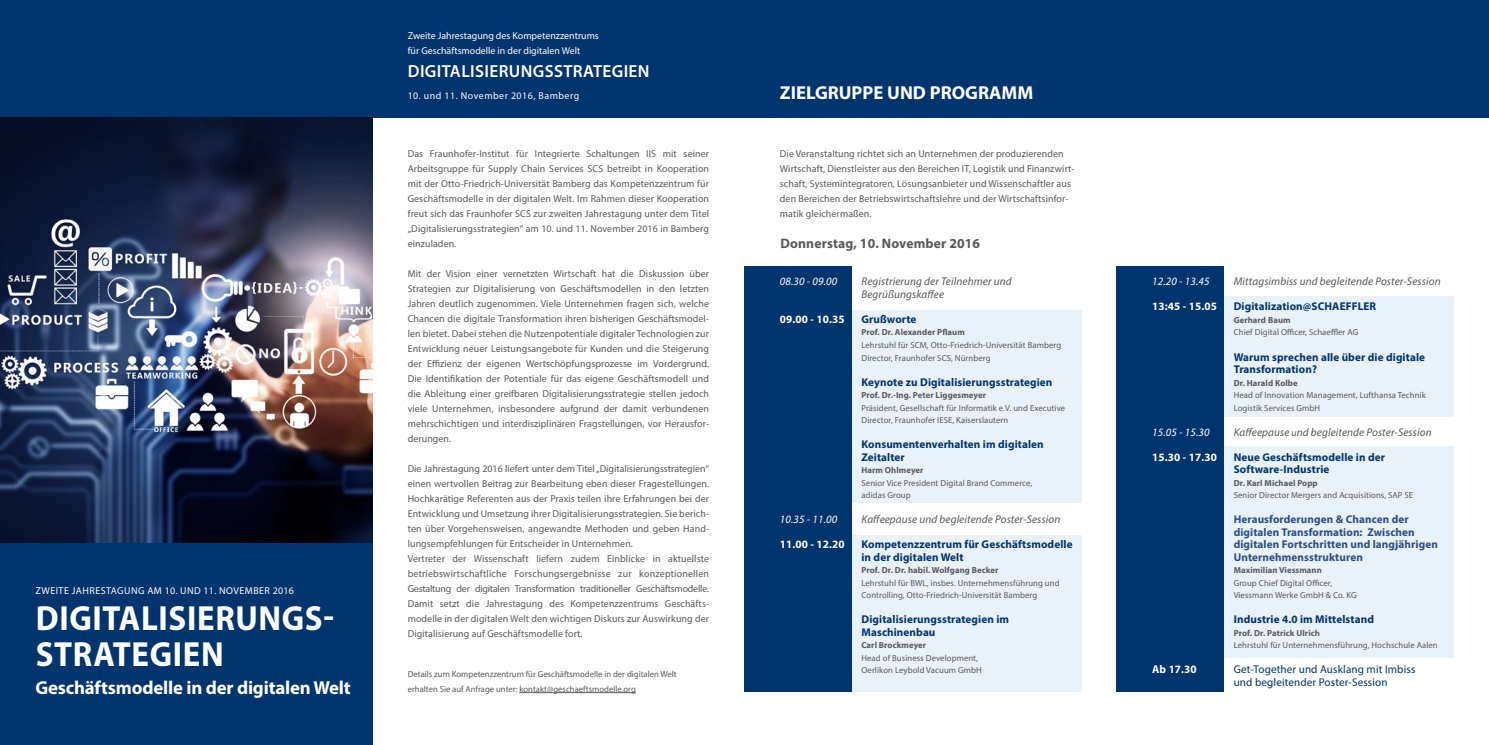
<style>
.page{position:relative;width:1489px;height:745px;background:#fff}
.page>*{position:absolute;margin:0;border:0;box-sizing:border-box;transform-origin:0 0}
.t1{font:700 35px/36.2px "Myriad Pro";letter-spacing:.02em;color:#fff;scale:.94 1}
.t2{font:700 18.75px "Myriad Pro";letter-spacing:-.01em;color:#fff}
.t3{font:600 17.5px "Myriad Pro";letter-spacing:.02em;color:#fff}
.t4{font:700 13.75px "Myriad Pro";letter-spacing:.01em;color:#58595b}
.t5{font:700 11.25px/12.5px "Myriad Pro";letter-spacing:.01em;color:#00346d}
.t6{font:italic 11.25px/12.5px "Myriad Pro";letter-spacing:.01em;color:#58595b}
.t7{font:700 11.25px/12.5px "Myriad Pro";letter-spacing:.01em;color:#2a4d83}
.t8{font:11.25px/12.5px "Myriad Pro";letter-spacing:.01em;color:#00346d}
.t9{font:700 11.25px "Myriad Pro";letter-spacing:.01em;color:#fff}
.t10{font:italic 11.25px "Myriad Pro";letter-spacing:.01em;color:#fff}
.t11{font:10px/15px "Myriad Pro";letter-spacing:.01em;color:#58595b;text-align:justify}
.t12{font:10px/15px "Myriad Pro";color:#fff}
.t13{font:10px "Myriad Pro";letter-spacing:.045em;color:#fff}
.t14{font:10px "Myriad Pro";letter-spacing:.05em;color:#fff}
.t15{font:8.75px/12.5px "Myriad Pro";letter-spacing:.01em;color:#58595b}
.t16{font:700 8.75px "Myriad Pro";letter-spacing:.01em;color:#58595b}
.s1{font-size:10px}
</style>
<div class="page">
<div style="left:366px;top:0;width:1122px;height:117px;background:#00346d"></div>
<div style="left:0;top:0;width:372px;height:744px;background:#00346d"></div>
<img style="left:0;top:117px;width:372px;height:425px">
<hr style="left:519px;top:692px;width:117px;height:1px;background:#58595b">
<div style="left:744px;top:266px;width:107px;height:425px;background:#00346d"></div>
<div style="left:851px;top:310px;width:230px;height:192px;background:#e9f2f9"></div>
<div style="left:851px;top:534px;width:230px;height:157px;background:#e9f2f9"></div>
<div style="left:1116px;top:266px;width:107px;height:425px;background:#00346d"></div>
<div style="left:1223px;top:296px;width:230px;height:120px;background:#e9f2f9"></div>
<div style="left:1223px;top:446px;width:230px;height:211px;background:#e9f2f9"></div>
<p class="t13" style="left:36px;top:584px;width:260px">ZWEITE JAHRESTAGUNG AM 10. UND 11. NOVEMBER 2016</p>
<h1 class="t1" style="left:36px;top:598px;width:319px">DIGITALISIERUNGS-<br>STRATEGIEN</h1>
<h2 class="t2" style="left:35px;top:675px;width:317px">Geschäftsmodelle in der digitalen Welt</h2>
<p class="t12" style="left:407px;top:28px;width:193px">Zweite Jahrestagung des Kompetenzzentrums für Geschäftsmodelle in der digitalen Welt</p>
<h3 class="t3" style="left:408px;top:60px;width:243px">DIGITALISIERUNGSSTRATEGIEN</h3>
<p class="t14" style="left:407px;top:90px;width:173px">10. und 11. November 2016, Bamberg</p>
<p class="t11" style="left:407px;top:145px;width:303px">Das Fraunhofer-Institut für Integrierte Schaltungen IIS mit seiner Arbeitsgruppe für Supply Chain Services SCS betreibt in Kooperation mit der Otto-Friedrich-Universität Bamberg das Kompetenzzentrum für Geschäftsmodelle in der digitalen Welt. Im Rahmen dieser Kooperation freut sich das Fraunhofer SCS zur zweiten Jahrestagung unter dem Titel „Digitalisierungsstrategien“ am 10. und 11. November 2016 in Bamberg einzuladen.</p>
<p class="t11" style="left:407px;top:265px;width:303px">Mit der Vision einer vernetzten Wirtschaft hat die Diskussion über Strategien zur Digitalisierung von Geschäftsmodellen in den letzten Jahren deutlich zugenommen. Viele Unternehmen fragen sich, welche Chancen die digitale Transformation ihren bisherigen Geschäftsmodel&shy;len bietet. Dabei stehen die Nutzenpotentiale digitaler Technologien zur Entwicklung neuer Leistungsangebote für Kunden und die Steigerung der Effizienz der eigenen Wertschöpfungsprozesse im Vordergrund.<br>Die Identifikation der Potentiale für das eigene Geschäftsmodell und die Ableitung einer greifbaren Digitalisierungsstrategie stellen jedoch viele Unternehmen, insbesondere aufgrund der damit verbundenen mehrschichtigen und interdisziplinären Fragstellungen, vor Herausfor&shy;derungen.</p>
<p class="t11" style="left:407px;top:460px;width:303px;text-align:left">Die Jahrestagung 2016 liefert unter dem Titel „Digitalisierungsstrategien“ einen wertvollen Beitrag zur Bearbeitung eben dieser Fragestellungen.<br>Hochkarätige Referenten aus der Praxis teilen ihre Erfahrungen bei der Entwicklung und Umsetzung ihrer Digitalisierungsstrategien. Sie berich&shy;ten über Vorgehensweisen, angewandte Methoden und geben Hand&shy;lungsempfehlungen für Entscheider in Unternehmen.<br>Vertreter der Wissenschaft liefern zudem Einblicke in aktuellste betriebswirtschaftliche Forschungsergebnisse zur konzeptionellen Gestaltung der digitalen Transformation traditioneller Geschäftsmodelle.<br>Damit setzt die Jahrestagung des Kompetenzzentrums Geschäfts&shy;modelle in der digitalen Welt den wichtigen Diskurs zur Auswirkung der Digitalisierung auf Geschäftsmodelle fort.</p>
<p class="t15" style="left:407px;top:665px;width:270px;line-height:15px">Details zum Kompetenzzentrum für Geschäftsmodelle in der digitalen Welt erhalten Sie auf Anfrage unter: kontakt@geschaeftsmodelle.org</p>
<h2 class="t2" style="left:780px;top:81px;width:255px">ZIELGRUPPE UND PROGRAMM</h2>
<p class="t11" style="left:780px;top:145px;width:296px;text-align:left">Die Veranstaltung richtet sich an Unternehmen der produzierenden Wirtschaft, Dienstleister aus den Bereichen IT, Logistik und Finanzwirt&shy;schaft, Systemintegratoren, Lösungsanbieter und Wissenschaftler aus den Bereichen der Betriebswirtschaftslehre und der Wirtschaftsinfor&shy;matik gleichermaßen.</p>
<h3 class="t4" style="left:780px;top:234px;width:201px">Donnerstag, 10. November 2016</h3>
<p class="t10" style="left:780px;top:274px;width:59px">08.30 - 09.00</p>
<p class="t6" style="left:861px;top:275px;width:152px">Registrierung der Teilnehmer und<br>Begrüßungskaffee</p>
<p class="t9" style="left:780px;top:311px;width:66px">09.00 - 10.35</p>
<p class="t5" style="left:861px;top:312px;width:56px">Grußworte</p>
<p class="t16" style="left:861px;top:326px;width:105px">Prof. Dr. Alexander Pflaum</p>
<p class="t15" style="left:861px;top:338px;width:201px">Lehrstuhl für SCM, Otto-Friedrich-Universität Bamberg<br>Director, Fraunhofer SCS, Nürnberg</p>
<p class="t5" style="left:861px;top:375px;width:192px">Keynote zu Digitalisierungsstrategien</p>
<p class="t16" style="left:861px;top:389px;width:126px">Prof. Dr.-Ing. Peter Liggesmeyer</p>
<p class="t15" style="left:861px;top:401px;width:205px">Präsident, Gesellschaft für Informatik e.V. und Executive<br>Director, Fraunhofer IESE, Kaiserslautern</p>
<p class="t5" style="left:861px;top:437px;width:184px">Konsumentenverhalten im digitalen<br>Zeitalter</p>
<p class="t16" style="left:861px;top:464px;width:64px">Harm Ohlmeyer</p>
<p class="t15" style="left:861px;top:476px;width:172px">Senior Vice President Digital Brand Commerce, adidas Group</p>
<p class="t10" style="left:780px;top:512px;width:59px">10.35 - 11.00</p>
<p class="t6" style="left:861px;top:512px;width:200px">Kaffeepause und begleitende Poster-Session</p>
<p class="t9" style="left:780px;top:536px;width:66px">11.00 - 12.20</p>
<p class="t5" style="left:861px;top:537px;width:213px">Kompetenzzentrum für Geschäftsmodelle in der digitalen Welt</p>
<p class="t16" style="left:861px;top:564px;width:138px">Prof. Dr. Dr. habil. Wolfgang Becker</p>
<p class="t15" style="left:861px;top:576px;width:200px">Lehrstuhl für BWL, insbes. Unternehmensführung und<br>Controlling, Otto-Friedrich-Universität Bamberg</p>
<p class="t5" style="left:861px;top:612px;width:149px">Digitalisierungsstrategien im<br>Maschinenbau</p>
<p class="t16" style="left:861px;top:639px;width:66px">Carl Brockmeyer</p>
<p class="t15" style="left:861px;top:651px;width:122px">Head of Business Development,<br>Oerlikon Leybold Vacuum GmbH</p>
<p class="t10" style="left:1152px;top:274px;width:59px">12.20 - 13.45</p>
<p class="t6" style="left:1233px;top:275px;width:208px">Mittagsimbiss und begleitende Poster-Session</p>
<p class="t9" style="left:1152px;top:299px;width:66px">13:45 - 15.05</p>
<p class="t5" style="left:1233px;top:300px;width:144px">Digitalization@SCHAEFFLER</p>
<p class="t16" style="left:1233px;top:314px;width:58px">Gerhard Baum</p>
<p class="t15" style="left:1233px;top:326px;width:126px">Chief Digital Officer, Schaeffler AG</p>
<p class="t5" style="left:1233px;top:350px;width:193px">Warum sprechen alle über die digitale<br>Transformation?</p>
<p class="t16" style="left:1233px;top:376px;width:66px">Dr. Harald Kolbe</p>
<p class="t15" style="left:1233px;top:388px;width:193px">Head of Innovation Management, Lufthansa Technik<br>Logistik Services GmbH</p>
<p class="t10" style="left:1152px;top:424px;width:59px">15.05 - 15.30</p>
<p class="t6" style="left:1233px;top:425px;width:199px">Kaffeepause <span class="s1">u</span>nd begleitende Poster-Session</p>
<p class="t9" style="left:1152px;top:449px;width:66px">15.30 - 17.30</p>
<p class="t5" style="left:1233px;top:450px;width:153px">Neue Geschäftsmodelle in der<br>Software-Industrie</p>
<p class="t16" style="left:1233px;top:476px;width:86px">Dr. Karl Michael Popp</p>
<p class="t15" style="left:1233px;top:488px;width:181px">Senior Director Mergers and Acquisitions, SAP SE</p>
<p class="t7" style="left:1233px;top:512px;width:206px">Herausforderungen &amp; Chancen der digitalen Transformation: Zwischen digitalen Fortschritten und langjährigen Unternehmensstrukturen</p>
<p class="t16" style="left:1233px;top:564px;width:90px">Maximilian Viessmann</p>
<p class="t15" style="left:1233px;top:576px;width:124px">Group Chief Digital Officer,<br>Viessmann Werke GmbH &amp; Co. KG</p>
<p class="t5" style="left:1233px;top:612px;width:142px">Industrie 4.0 im Mittelstand</p>
<p class="t16" style="left:1233px;top:626px;width:88px">Prof. Dr. Patrick Ulrich</p>
<p class="t15" style="left:1233px;top:638px;width:205px">Lehrstuhl für Unternehmensführung, Hochschule Aalen</p>
<p class="t9" style="left:1152px;top:661px;width:46px">Ab 17.30</p>
<p class="t8" style="left:1233px;top:662px;width:183px">Get-Together und Ausklang mit Imbiss und begleitender Poster-Session</p>
</div>
